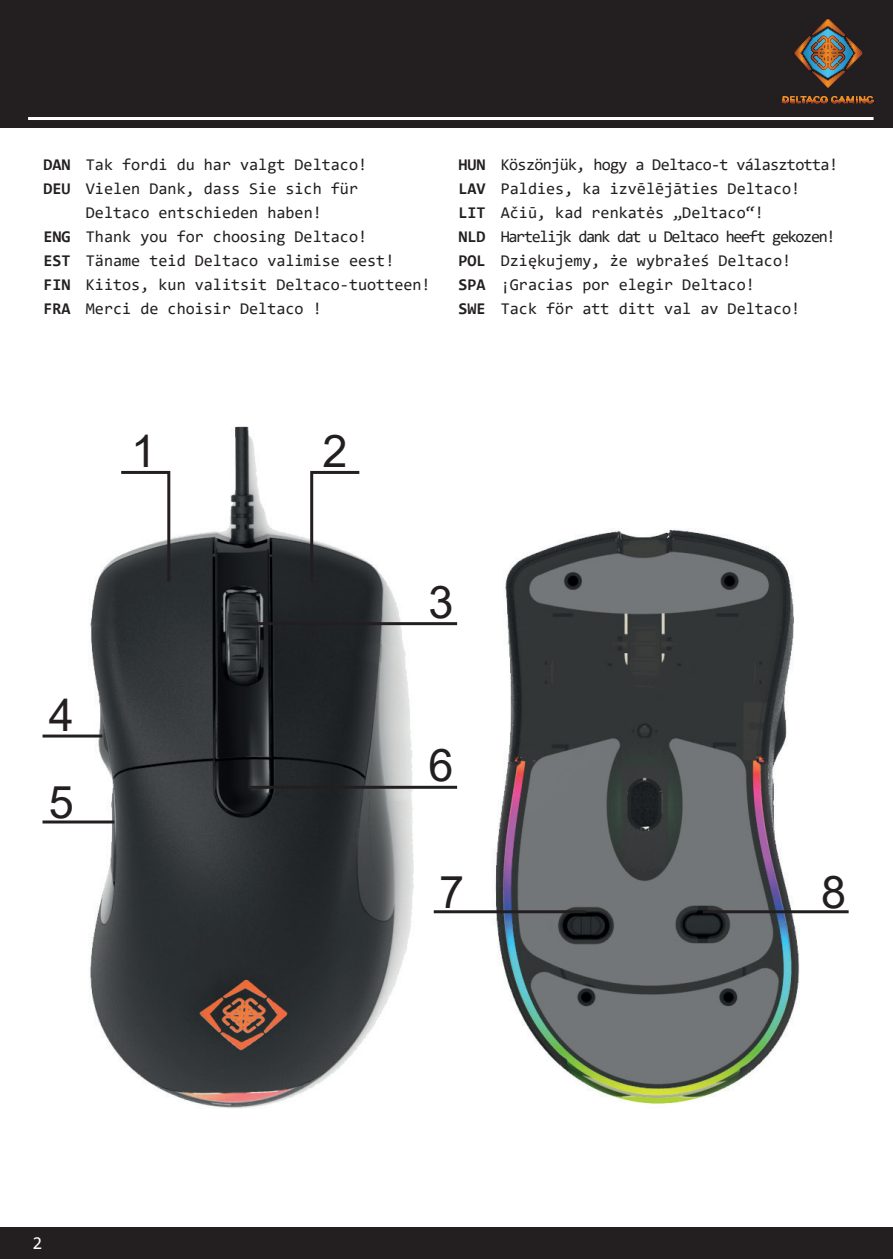
<style>
.page{position:relative;width:893px;height:1259px;background:#fff}
.page>*{position:absolute;margin:0;border:0;box-sizing:border-box;transform-origin:0 0}
.t1{font:45px/86.7px "Arial";color:#231f20}
.t2{font:18px "Consolas";color:#fff}
.t3{font:16.5px/24px "Consolas";color:#231f20}
.s1{font-weight:700}
</style>
<div class="page">
<div style="left:0;top:0;width:893px;height:128px;background:#231f20"></div>
<div style="left:0;top:1227px;width:893px;height:32px;background:#231f20"></div>
<svg style="left:782px;top:96px;width:91px;height:8px"></svg>
<svg style="left:794px;top:19px;width:68px;height:69px"></svg>
<hr style="left:28px;top:117px;width:845px;height:3px;background:#fff">
<img style="left:42px;top:426px;width:807px;height:683px">
<svg style="left:118px;top:469px;width:54px;height:115px"></svg>
<svg style="left:309px;top:469px;width:53px;height:115px"></svg>
<hr style="left:43px;top:820px;width:71px;height:3px;background:#231f20">
<hr style="left:43px;top:734px;width:59px;height:3px;background:#231f20">
<hr style="left:249px;top:622px;width:208px;height:3px;background:#231f20">
<hr style="left:249px;top:786px;width:208px;height:3px;background:#231f20">
<hr style="left:434px;top:910px;width:152px;height:3px;background:#231f20">
<hr style="left:703px;top:910px;width:146px;height:3px;background:#231f20">
<p class="t3" style="left:43px;top:152px;width:325px"><span class="s1">DAN</span> Tak fordi du har valgt Deltaco!</p>
<p class="t3" style="left:43px;top:176px;width:316px"><span class="s1">DEU</span> Vielen Dank, dass Sie sich für</p>
<p class="t3" style="left:86px;top:200px;width:237px">Deltaco entschieden haben!</p>
<p class="t3" style="left:43px;top:224px;width:325px"><span class="s1">ENG</span> Thank you for choosing Deltaco!</p>
<p class="t3" style="left:43px;top:248px;width:352px"><span class="s1">EST</span> Täname teid Deltaco valimise eest!</p>
<p class="t3" style="left:43px;top:272px;width:389px"><span class="s1">FIN</span> Kiitos, kun valitsit Deltaco-tuotteen!</p>
<p class="t3" style="left:43px;top:296px;width:280px"><span class="s1">FRA</span> Merci de choisir Deltaco !</p>
<p class="t3" style="left:458px;top:152px;width:381px"><span class="s1">HUN</span> Köszönjük, hogy a Deltaco-t választotta!<br><span class="s1">LAV</span> Paldies, ka izvēlējāties Deltaco!<br><span class="s1">LIT</span> Ačiū, kad renkatės „Deltaco“!<br><span class="s1">NLD</span> Hartelijk dank dat u Deltaco heeft gekozen!<br><span class="s1">POL</span> Dziękujemy, że wybrałeś Deltaco!<br><span class="s1">SPA</span> ¡Gracias por elegir Deltaco!<br><span class="s1">SWE</span> Tack för att ditt val av Deltaco!</p>
<h1 class="t1" style="left:131px;top:408px;width:27px">1</h1>
<h1 class="t1" style="left:322px;top:408px;width:27px">2</h1>
<h1 class="t1" style="left:49px;top:671px;width:27px">4<br>5</h1>
<p class="t2" style="left:32px;top:1230px;width:11px">2</p>
<h1 class="t1" style="left:428px;top:559px;width:27px">3</h1>
<h1 class="t1" style="left:428px;top:722px;width:27px">6</h1>
<h1 class="t1" style="left:439px;top:848px;width:27px">7</h1>
<h1 class="t1" style="left:821px;top:848px;width:27px">8</h1>
</div>
